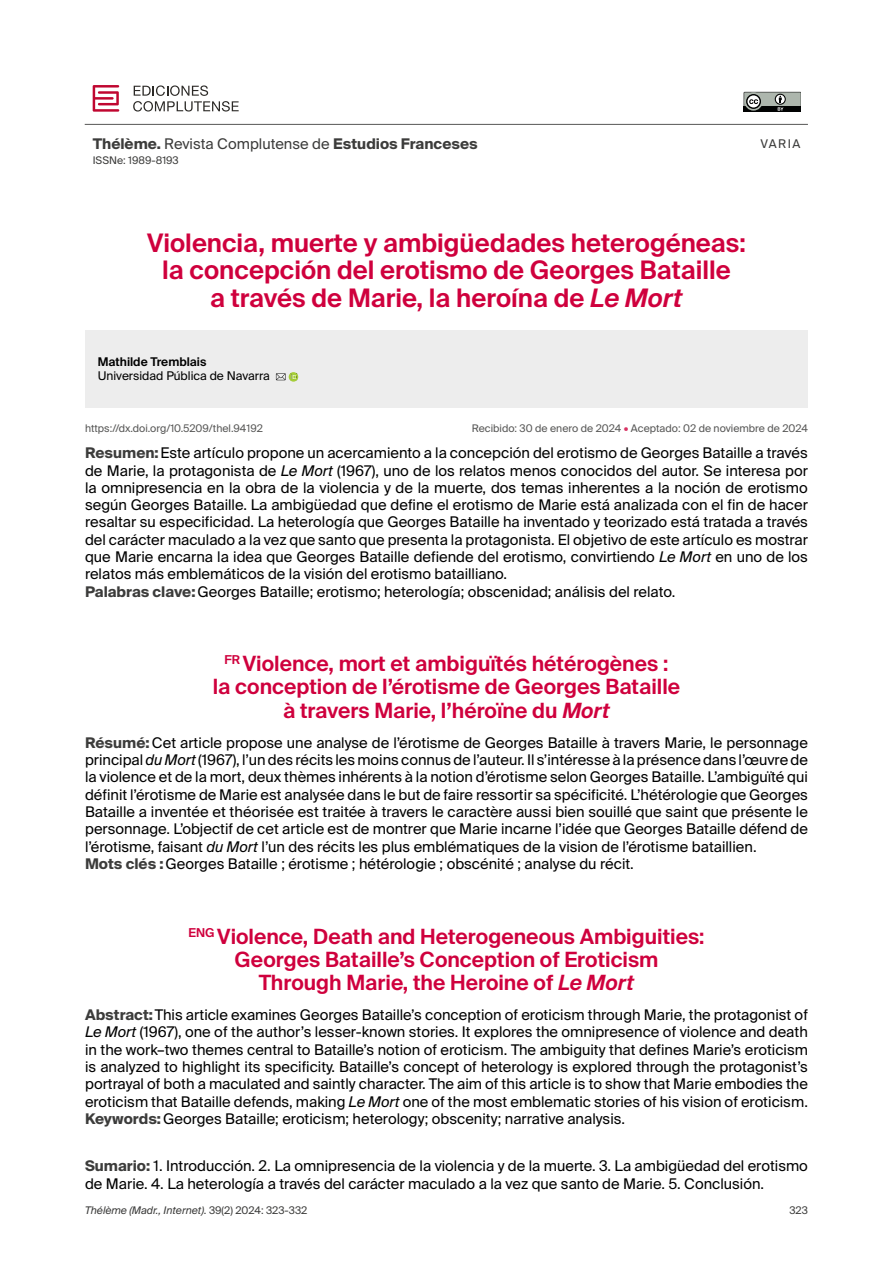
<style>
.page{position:relative;width:893px;height:1263px;background:#fff}
.page>*{position:absolute;margin:0;border:0;box-sizing:border-box;transform-origin:0 0}
._000-Título_original_ES{font:600 25.5px/27.8px "Suisse Intl";color:#cf003d;text-align:center}
._000-Título_traducido_EN{font:600 21px/23.2px "Suisse Intl";color:#cf003d;text-align:center}
._000_Resumen_abstract_ES{font:14.7px/17.2px "Suisse Intl";color:#000;text-align:justify}
._000-Palabras_clave_keywords{font:14.7px "Suisse Intl";color:#000}
._000_SUMARIO{font:14.7px/17.2px "Suisse Intl";color:#000}
._00-REVISTA{font:700 14.7px "Suisse Intl";color:#3c3c3b}
._000-CARGO{font:12px "Suisse Intl";color:#000}
._000-Autor{font:600 12px "Suisse Intl";color:#000}
.Normal_1er_parr{font:12px "Suisse Intl";letter-spacing:.12em;color:#3c3c3b}
._000-DOI{font:10.5px "Suisse Intl";color:#575756}
.t1{font:italic 10.5px "Suisse Intl";color:#3c3c3b}
.Normal_1er_parr-2{font:10.5px "Suisse Intl";color:#3c3c3b}
.s1{font-weight:400}
.s2{font-style:italic}
.s3{color:#d83364}
.s4{font-weight:700;color:#3c3c3b}
.s5{font-style:normal}
</style>
<div class="page">
<hr style="left:85px;top:124px;width:723px;height:1px;background:#575756">
<svg style="left:744px;top:92px;width:56px;height:19px"></svg>
<svg style="left:93px;top:85px;width:26px;height:26px"></svg>
<svg style="left:133px;top:85px;width:106px;height:26px"></svg>
<div style="left:85px;top:330px;width:723px;height:77px;background:#ededed"></div>
<svg style="left:276px;top:372px;width:22px;height:10px"></svg>
<p class="_00-REVISTA" style="left:93px;top:135px;width:386px">Thélème. <span class="s1">Revista Complutense de</span> Estudios Franceses</p>
<p class="Normal_1er_parr-2" style="left:93px;top:154px;width:88px">ISSNe: 1989-8193</p>
<p class="Normal_1er_parr" style="left:760px;top:136px;width:42px">VARIA</p>
<p class="_000-Título_original_ES" style="left:147px;top:229px;width:600px">Violencia, muerte y ambigüedades heterogéneas: la concepción del erotismo de Georges Bataille<br>a través de Marie, la heroína de <span class="s2">Le Mort</span></p>
<p class="_000-Autor" style="left:98px;top:355px;width:110px">Mathilde Tremblais</p>
<p class="_000-CARGO" style="left:98px;top:369px;width:173px">Universidad Pública de Navarra</p>
<p class="_000-DOI" style="left:85px;top:423px;width:179px">https://dx.doi.org/10.5209/thel.94192</p>
<p class="_000-DOI" style="left:472px;top:423px;width:338px">Recibido: 30 de enero de 2024 <span class="s3">•</span> Aceptado: 02 de noviembre de 2024</p>
<p class="_000_Resumen_abstract_ES" style="left:85px;top:444px;width:724px"><span class="s4">Resumen:</span>Este artículo propone un acercamiento a la concepción del erotismo de Georges Bataille a través de Marie, la protagonista de <span class="s2">Le Mort</span> (1967), uno de los relatos menos conocidos del autor. Se interesa por la omnipresencia en la obra de la violencia y de la muerte, dos temas inherentes a la noción de erotismo según Georges Bataille. La ambigüedad que define el erotismo de Marie está analizada con el fin de hacer resaltar su especificidad. La heterología que Georges Bataille ha inventado y teorizado está tratada a través del carácter maculado a la vez que santo que presenta la protagonista. El objetivo de este artículo es mostrar que Marie encarna la idea que Georges Bataille defiende del erotismo, convirtiendo <span class="s2">Le Mort</span> en uno de los relatos más emblemáticos de la visión del erotismo batailliano.</p>
<p class="_000-Palabras_clave_keywords" style="left:85px;top:583px;width:592px"><span class="s4">Palabras clave:</span>Georges Bataille; erotismo; heterología; obscenidad; análisis del relato.</p>
<p class="_000-Título_traducido_EN" style="left:213px;top:652px;width:469px"><sup>FR</sup> Violence, mort et ambiguïtés hétérogènes :<br>la conception de l’érotisme de Georges Bataille à travers Marie, l’héroïne du <span class="s2">Mort</span></p>
<p class="_000_Resumen_abstract_ES" style="left:85px;top:734px;width:724px"><span class="s4">Résumé:</span> Cet article propose une analyse de l’érotisme de Georges Bataille à travers Marie, le personnage principal <span class="s2">du Mort</span> (1967), l’un des récits les moins connus de l’auteur. Il s’intéresse à la présence dans l’œuvre de la violence et de la mort, deux thèmes inhérents à la notion d’érotisme selon Georges Bataille. L’ambiguïté qui définit l’érotisme de Marie est analysée dans le but de faire ressortir sa spécificité. L’hétérologie que Georges Bataille a inventée et théorisée est traitée à travers le caractère aussi bien souillé que saint que présente le personnage. L’objectif de cet article est de montrer que Marie incarne l’idée que Georges Bataille défend de l’érotisme, faisant <span class="s2">du Mort</span> l’un des récits les plus emblématiques de la vision de l’érotisme bataillien.</p>
<p class="_000-Palabras_clave_keywords" style="left:85px;top:855px;width:550px"><span class="s4">Mots clés :</span>Georges Bataille ; érotisme ; hétérologie ; obscénité ; analyse du récit.</p>
<p class="_000-Título_traducido_EN" style="left:188px;top:925px;width:517px"><sup>ENG</sup> Violence, Death and Heterogeneous Ambiguities:<br>Georges Bataille’s Conception of Eroticism<br>Through Marie, the Heroine of <span class="s2">Le Mort</span></p>
<p class="_000_Resumen_abstract_ES" style="left:85px;top:1006px;width:724px"><span class="s4">Abstract:</span>This article examines Georges Bataille’s conception of eroticism through Marie, the protagonist of <span class="s2">Le Mort</span> (1967), one of the author’s lesser-known stories. It explores the omnipresence of violence and death in the work–two themes central to Bataille’s notion of eroticism. The ambiguity that defines Marie’s eroticism is analyzed to highlight its specificity. Bataille’s concept of heterology is explored through the protagonist’s portrayal of both a maculated and saintly character. The aim of this article is to show that Marie embodies the eroticism that Bataille defends, making <span class="s2">Le Mort</span> one of the most emblematic stories of his vision of eroticism.</p>
<p class="_000-Palabras_clave_keywords" style="left:85px;top:1110px;width:541px"><span class="s4">Keywords:</span>Georges Bataille; eroticism; heterology; obscenity; narrative analysis.</p>
<p class="_000_SUMARIO" style="left:85px;top:1157px;width:724px"><span class="s4">Sumario:</span> 1. Introducción. 2. La omnipresencia de la violencia y de la muerte. 3. La ambigüedad del erotismo de Marie. 4. La heterología a través del carácter maculado a la vez que santo de Marie. 5. Conclusión.</p>
<p class="t1" style="left:85px;top:1204px;width:224px">Thélème (Madr., Internet)<span class="s5">. 39(2) 2024: 323-332</span></p>
<p class="Normal_1er_parr-2" style="left:789px;top:1204px;width:20px">323</p>
</div>
